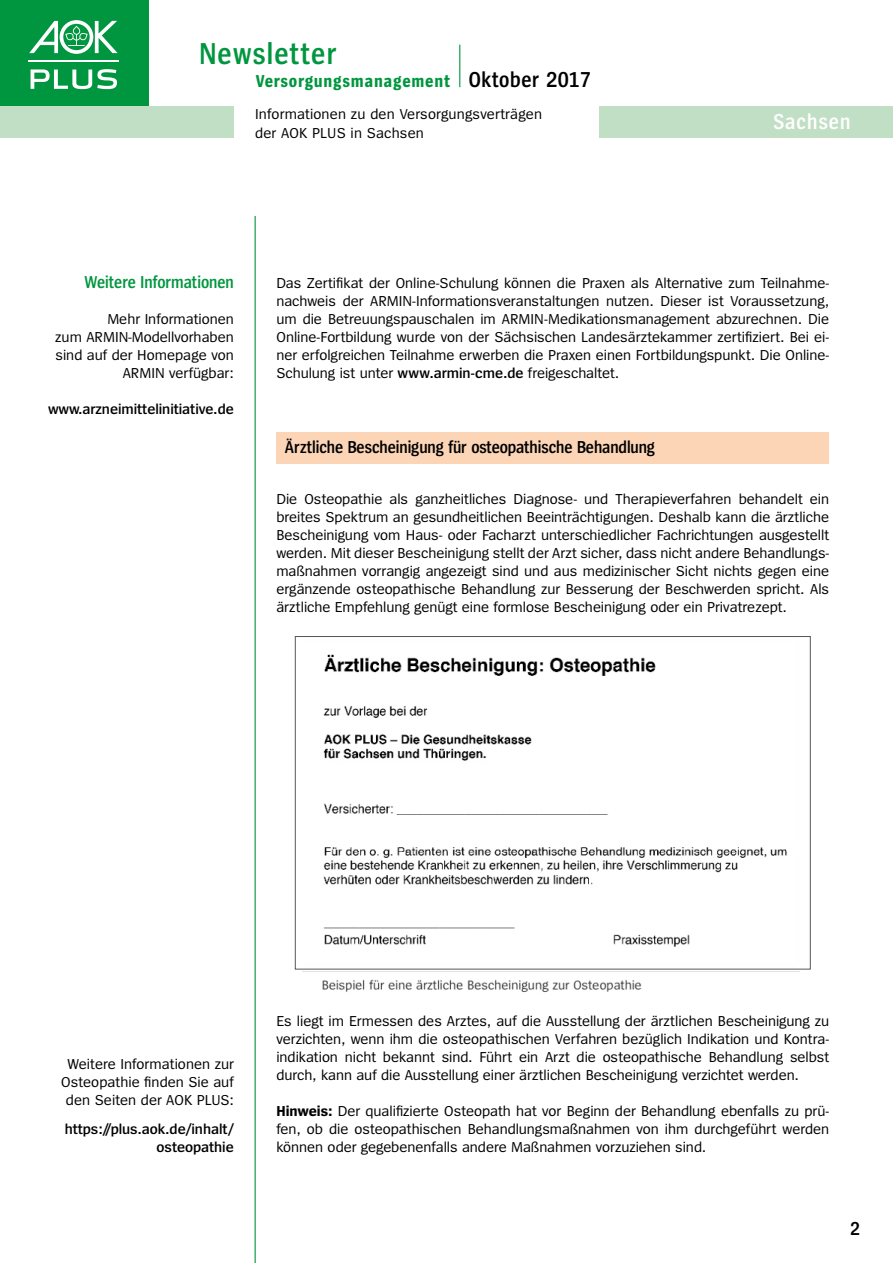
<style>
.page{position:relative;width:893px;height:1263px;background:#fff}
.page>*{position:absolute;margin:0;border:0;box-sizing:border-box;transform-origin:0 0}
.t1{font:600 31.5px "Spiegel Cd";letter-spacing:.04em;color:#00963f}
.t2{font:600 22.5px "Spiegel Cd";letter-spacing:.05em;color:#fff}
.t3{font:600 19.5px "Spiegel Cd";color:#000}
.t4{font:600 18px "Spiegel Cd";letter-spacing:-.005em;color:#000}
.t5{font:700 18px "Spiegel Cd";letter-spacing:.04em;color:#00963f}
.t6{font:600 18px "Spiegel Cd";letter-spacing:-.005em;color:#00963f}
.t7{font:15px/18px "Spiegel";color:#000;text-align:justify}
.t8{font:600 15px/18px "Spiegel";letter-spacing:-.005em;color:#000;text-align:right}
.s1{font-weight:600;font-size:22.5px;color:#000}
.s2{font-weight:600}
.s3{font-weight:700}
</style>
<div class="page">
<div style="left:0;top:0;width:149px;height:106px;background:#00963f"></div>
<svg style="left:31px;top:69px;width:86px;height:20px"></svg>
<svg style="left:29px;top:20px;width:89px;height:34px"></svg>
<hr style="left:28px;top:60px;width:91px;height:2px;background:#fff">
<hr style="left:459px;top:45px;width:1px;height:42px;background:#00963f">
<div style="left:0;top:106px;width:234px;height:32px;background:#c0dfc4"></div>
<div style="left:600px;top:106px;width:293px;height:32px;background:#c0dfc4"></div>
<hr style="left:255px;top:216px;width:1px;height:1047px;background:#00963f">
<div style="left:276px;top:432px;width:553px;height:32px;background:#fcd5b7"></div>
<img style="left:303px;top:654px;width:496px;height:338px">
<svg style="left:300px;top:965px;width:503px;height:6px"></svg>
<h1 class="t1" style="left:200px;top:38px;width:139px">Newsletter</h1>
<p class="t5" style="left:256px;top:72px;width:335px">Versorgungsmanagement <span class="s1">Oktober 2017</span></p>
<p class="t7" style="left:255px;top:104px;width:289px;line-height:19.5px">Informationen zu den Versorgungsverträgen der AOK PLUS in Sachsen</p>
<h2 class="t2" style="left:773px;top:110px;width:79px">Sachsen</h2>
<p class="t6" style="left:85px;top:273px;width:151px">Weitere Informationen</p>
<p class="t7" style="left:55px;top:310px;width:180px;text-align:right">Mehr Informationen<br>zum ARMIN-Modellvorhaben sind auf der Homepage von<br>ARMIN verfügbar:</p>
<p class="t8" style="left:48px;top:400px;width:187px">www.arzneimittelinitiative.de</p>
<p class="t7" style="left:276px;top:274px;width:554px">Das Zertifikat der Online-Schulung können die Praxen als Alternative zum Teilnahme&shy;nachweis der ARMIN-Informationsveranstaltungen nutzen. Dieser ist Voraussetzung, um die Betreuungspauschalen im ARMIN-Medikationsmanagement abzurechnen. Die Online-Fortbildung wurde von der Sächsischen Landesärztekammer zertifiziert. Bei ei&shy;ner erfolgreichen Teilnahme erwerben die Praxen einen Fortbildungspunkt. Die Online-Schulung ist unter <span class="s2">www.armin-cme.de</span> freigeschaltet.</p>
<p class="t4" style="left:285px;top:438px;width:372px">Ärztliche Bescheinigung für osteopathische Behandlung</p>
<p class="t7" style="left:276px;top:490px;width:554px">Die Osteopathie als ganzheitliches Diagnose- und Therapieverfahren behandelt ein breites Spektrum an gesundheitlichen Beeinträchtigungen. Deshalb kann die ärztliche Bescheinigung vom Haus- oder Facharzt unterschiedlicher Fachrichtungen ausgestellt werden. Mit dieser Bescheinigung stellt der Arzt sicher, dass nicht andere Behandlungs&shy;maßnahmen vorrangig angezeigt sind und aus medizinischer Sicht nichts gegen eine ergänzende osteopathische Behandlung zur Besserung der Beschwerden spricht. Als ärztliche Empfehlung genügt eine formlose Bescheinigung oder ein Privatrezept.</p>
<p class="t7" style="left:61px;top:1055px;width:174px;text-align:center">Weitere Informationen zur<br>Osteopathie finden Sie auf den Seiten der AOK PLUS:</p>
<p class="t8" style="left:65px;top:1120px;width:171px">https://plus.aok.de/inhalt/ osteopathie</p>
<p class="t7" style="left:276px;top:1012px;width:554px">Es liegt im Ermessen des Arztes, auf die Ausstellung der ärztlichen Bescheinigung zu verzichten, wenn ihm die osteopathischen Verfahren bezüglich Indikation und Kontra&shy;indikation nicht bekannt sind. Führt ein Arzt die osteopathische Behandlung selbst durch, kann auf die Ausstellung einer ärztlichen Bescheinigung verzichtet werden.</p>
<p class="t7" style="left:276px;top:1102px;width:554px"><span class="s3">Hinweis:</span> Der qualifizierte Osteopath hat vor Beginn der Behandlung ebenfalls zu prü&shy;fen, ob die osteopathischen Behandlungsmaßnahmen von ihm durchgeführt werden können oder gegebenenfalls andere Maßnahmen vorzuziehen sind.</p>
<h3 class="t3" style="left:850px;top:1219px;width:11px">2</h3>
</div>
